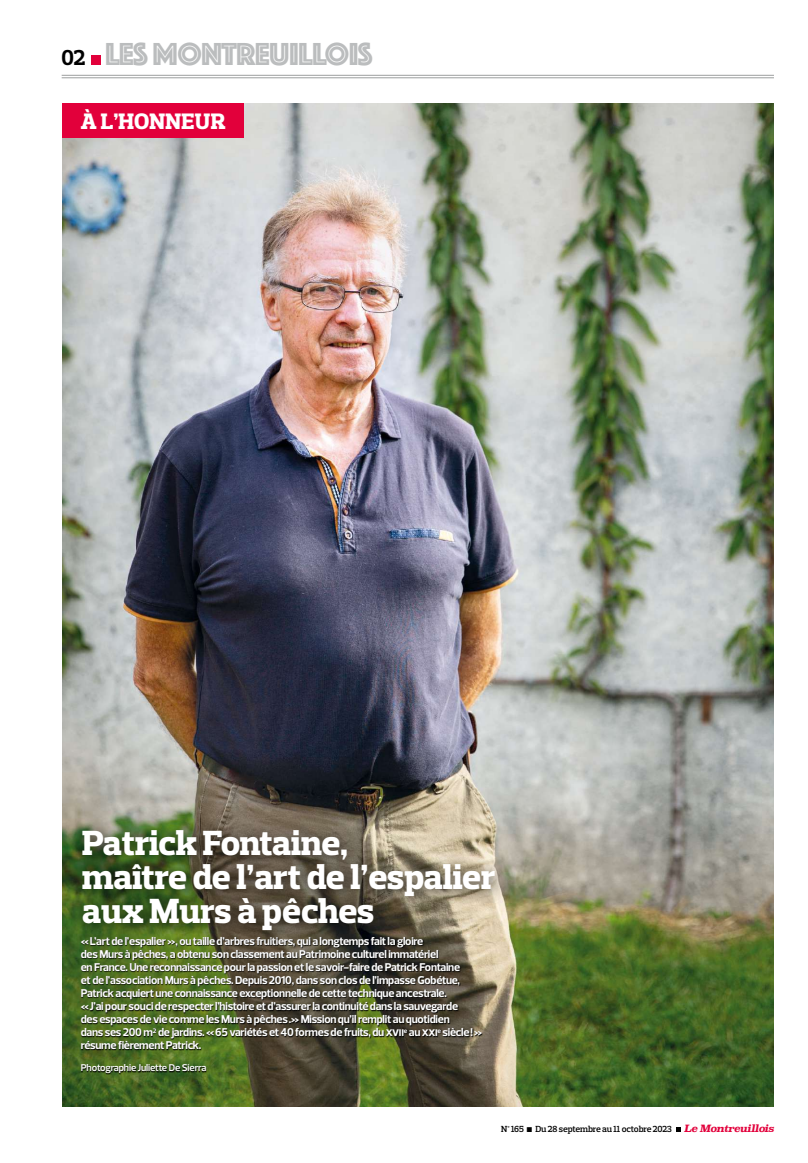
<style>
.page{position:relative;width:808px;height:1163px;background:#fff}
.page>*{position:absolute;margin:0;border:0;box-sizing:border-box;transform-origin:0 0}
.t1{font:800 35.6px/34px "Prelo Slab";color:#fff}
.t2{font:33px "Phosphate Inline";letter-spacing:-.02em;color:#bbbdbe}
.t3{font:800 22.8px "Prelo Slab";letter-spacing:.015em;color:#fff}
.t4{font:700 11.5px/13px "Prelo";letter-spacing:-.025em;color:#fff}
.t5{font:600 10px "Prelo";letter-spacing:-.02em;color:#fff}
.t6{font:600 9px "Prelo Slab";letter-spacing:-.01em;color:#000}
.s1{font-family:"Prelo Slab";font-weight:700;font-size:22px;color:#000}
.s2{font-family:"Superclarendon";font-weight:700;font-style:italic;font-size:10px;color:#e2003b}
</style>
<div class="page">
<img style="left:62px;top:103px;width:712px;height:1003px">
<svg style="left:676px;top:1127px;width:5px;height:4px"></svg>
<div style="left:62px;top:103px;width:182px;height:35px;background:#e2003b"></div>
<svg style="left:81px;top:947px;width:402px;height:127px;background:#404724"></svg>
<div style="left:70px;top:816px;width:441px;height:131px;background:#000;opacity:.75"></div>
<div style="left:91px;top:55px;width:9px;height:10px;background:#e2003b"></div>
<hr style="left:62px;top:75px;width:712px;height:1px;background:#9c9e9f">
<hr style="left:62px;top:77px;width:712px;height:1px;background:#9c9e9f">
<h2 class="t2" style="left:62px;top:31px;width:312px"><span class="s1">02</span> LES MONTREUILLOIS</h2>
<h3 class="t3" style="left:81px;top:108px;width:146px">À L’HONNEUR</h3>
<h1 class="t1" style="left:82px;top:825px;width:415px">Patrick Fontaine,<br>maître de l’art de l’espalier aux Murs à pêches</h1>
<p class="t4" style="left:81px;top:934px;width:403px">«L’art de l’espalier», ou taille d’arbres fruitiers, qui a longtemps fait la gloire<br>des Murs à pêches, a obtenu son classement au Patrimoine culturel immatériel<br>en France. Une reconnaissance pour la passion et le savoir-faire de Patrick Fontaine<br>et de l’association Murs à pêches. Depuis 2010, dans son clos de l’impasse Gobétue, Patrick acquiert une connaissance exceptionnelle de cette technique ancestrale.<br>«J’ai pour souci de respecter l’histoire et d’assurer la continuité dans la sauvegarde<br>des espaces de vie comme les Murs à pêches.» Mission qu’il remplit au quotidien<br>dans ses 200m<sup>2</sup> de jardins. «65 variétés et 40 formes de fruits, du xvii<sup>e</sup> au xxi<sup>e</sup> siècle!» résume fièrement Patrick.</p>
<p class="t5" style="left:81px;top:1062px;width:127px">Photographie Juliette De Sierra</p>
<p class="t6" style="left:501px;top:1122px;width:274px">N° 165 ■ Du 28 septembre au 11 octobre 2023 <span class="s2">Le Montreuillois</span></p>
</div>
